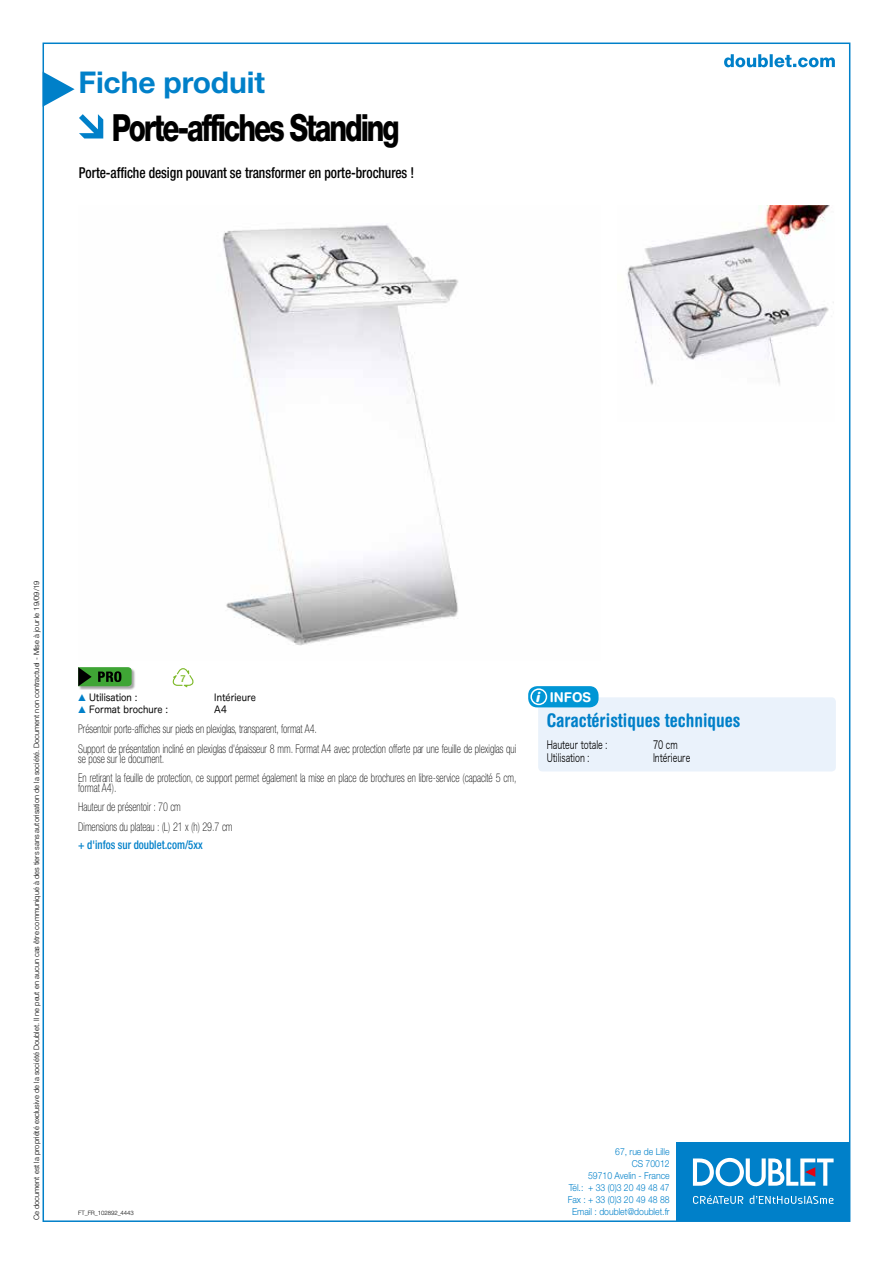
<style>
.page{position:relative;width:893px;height:1263px;background:#fff}
.page>*{position:absolute;margin:0;border:0;box-sizing:border-box;transform-origin:0 0}
.t1{font:800 37.5px "Helvetica Neue LT Std";letter-spacing:-.075em;color:#000;scale:.75 1}
.t2{font:700 30px "Helvetica Neue LT Std";letter-spacing:-.005em;color:#0080c9}
.t3{font:700 condensed 18.75px "Helvetica Rounded LT Std";color:#0080c9}
.t4{font:500 condensed 15px "Helvetica Neue LT Std";letter-spacing:-.005em;color:#000;scale:.9 1}
.t5{font:700 13.5px "Helvetica Rounded LT Std";color:#fff;scale:.95 1}
.t6{font:100 condensed 12px/19.5px "Helvetica Neue LT Std";color:#000;scale:.85 1}
.t7{font:500 condensed 12px "Helvetica Neue LT Std";color:#0080c9;scale:.9 1}
.t8{font:11.25px "Hira Kaku Pro N W3";color:#000;scale:.7 1}
.t9{font:9.75px "Hira Maru Pro W4";color:#000;scale:.91 1}
.t10{font:500 condensed 9.75px "Helvetica Neue LT Std";color:#7db928;scale:1.11 1}
.t11{font:300 9.6px/12px "Helvetica Neue LT Std";color:#0080c9;text-align:right;scale:.9 1}
.t12{font:300 7.5px "Helvetica Neue LT Std";color:#000}
.t13{font:300 6px "Helvetica Neue LT Std";letter-spacing:-.005em;color:#000}
.s1{color:#0080c9}
.s2{font-weight:900;font-style:italic}
</style>
<div class="page">
<div style="left:676px;top:1142px;width:174px;height:78px;background:#0080c9"></div>
<svg style="left:693px;top:1158px;width:141px;height:28px"></svg>
<svg style="left:693px;top:1195px;width:50px;height:9px"></svg>
<svg style="left:750px;top:1195px;width:83px;height:9px"></svg>
<svg style="left:724px;top:54px;width:111px;height:13px"></svg>
<svg style="left:43px;top:72px;width:32px;height:35px"></svg>
<div style="left:538px;top:697px;width:298px;height:74px;background:#eaf2fb;border-radius:4px"></div>
<div style="left:528px;top:686px;width:71px;height:21px;background:#0096d5;border-radius:9px"></div>
<div style="left:527px;top:685px;width:73px;height:24px;border:2px solid #fff;border-radius:10px"></div>
<div style="left:530px;top:688px;width:17px;height:17px;border:2px solid #fff;border-radius:50%"></div>
<img style="left:222px;top:224px;width:237px;height:422px">
<svg style="left:79px;top:114px;width:24px;height:24px"></svg>
<img style="left:627px;top:205px;width:207px;height:180px">
<div style="left:78px;top:667px;width:57px;height:23px;background:#000;opacity:.35"></div>
<svg style="left:78px;top:667px;width:54px;height:19px"></svg>
<svg style="left:172px;top:668px;width:22px;height:19px"></svg>
<h2 class="t2" style="left:78px;top:64px;width:188px">Fiche produit</h2>
<h1 class="t1" style="left:112px;top:105px;width:386px">Porte-affiches Standing</h1>
<p class="t4" style="left:79px;top:164px;width:374px">Porte-affiche design pouvant se transformer en porte-brochures !</p>
<p class="t12" style="left:32px;top:1220px;width:641px;rotate:-90deg">Ce document est la propriété exclusive de la société Doublet. Il ne peut en aucun cas être communiqué à des tiers sans autorisation de la société. Document non contractuel - Mise à jour le 19/09/19</p>
<p class="t10" style="left:181px;top:672px;width:6px">7</p>
<p class="t9" style="left:78px;top:689px;width:67px"><span class="s1">▲</span> Utilisation :</p>
<p class="t9" style="left:214px;top:689px;width:47px">Intérieure</p>
<p class="t9" style="left:78px;top:701px;width:101px"><span class="s1">▲</span> Format brochure :</p>
<p class="t9" style="left:214px;top:701px;width:15px">A4</p>
<p class="t6" style="left:78px;top:719px;width:517px">Présentoir porte-affiches sur pieds en plexiglas, transparent, format A4.<br>Support de présentation incliné en plexiglas d'épaisseur 8 mm. Format A4 avec protection offerte par une feuille de plexiglas qui</p>
<p class="t6" style="left:78px;top:748px;width:517px">se pose sur le document.<br>En retirant la feuille de protection, ce support permet également la mise en place de brochures en libre-service (capacité 5 cm,</p>
<p class="t6" style="left:78px;top:778px;width:183px">format A4).<br>Hauteur de présentoir : 70 cm<br>Dimensions du plateau : (L) 21 x (h) 29.7 cm</p>
<p class="t7" style="left:78px;top:837px;width:140px">+ d'infos sur doublet.com/5xx</p>
<p class="t5" style="left:536px;top:688px;width:60px"><span class="s2">i</span> INFOS</p>
<h3 class="t3" style="left:547px;top:709px;width:195px">Caractéristiques techniques</h3>
<p class="t8" style="left:547px;top:734px;width:88px">Hauteur totale :</p>
<p class="t8" style="left:653px;top:734px;width:37px">70 cm</p>
<p class="t8" style="left:547px;top:748px;width:63px">Utilisation :</p>
<p class="t8" style="left:653px;top:748px;width:55px">Intérieure</p>
<p class="t13" style="left:78px;top:1209px;width:57px">FT_FR_102892_4443</p>
<p class="t11" style="left:568px;top:1145px;width:115px">67, rue de Lille<br>CS 70012<br>59710 Avelin - France<br>Tél.: + 33 (0)3 20 49 48 47<br>Fax : + 33 (0)3 20 49 48 88<br>Email : doublet@doublet.fr</p>
</div>
